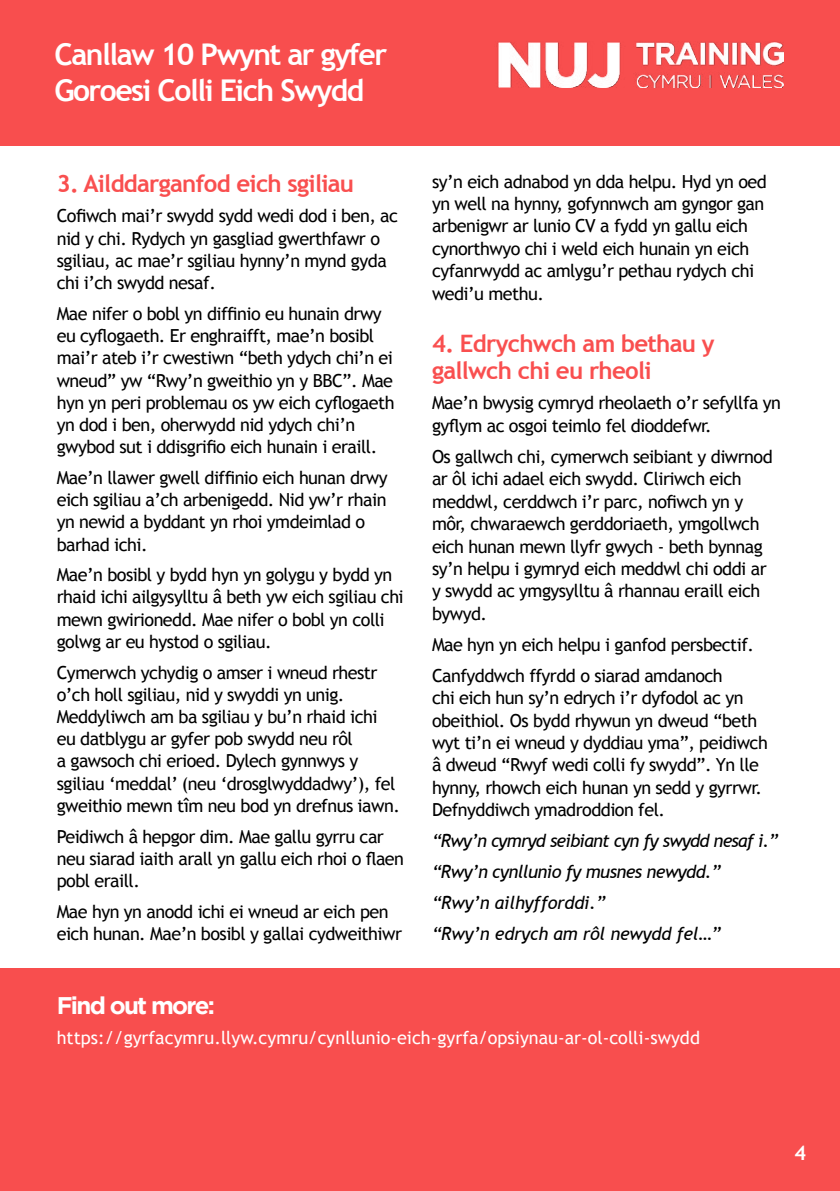
<style>
.page{position:relative;width:840px;height:1191px;background:#fff}
.page>*{position:absolute;margin:0;border:0;box-sizing:border-box;transform-origin:0 0}
.t1{font:700 30px/36px "Trebuchet MS";letter-spacing:-.05em;color:#fff}
.t2{font:700 24px/26.8px "Trebuchet MS";letter-spacing:-.03em;color:#f94f4f}
.t3{font:700 24px "Gotham";letter-spacing:-.07em;color:#fff}
.t4{font:700 20px "Trebuchet MS";color:#fff}
.t5{font:18px/22.2px "Trebuchet MS";letter-spacing:-.03em;color:#000}
.t6{font:italic 18px/30.8px "Trebuchet MS";letter-spacing:-.03em;color:#000}
.t7{font:18px "Trebuchet MS";color:#fff}
</style>
<div class="page">
<div style="left:0;top:968px;width:839px;height:223px;background:#f84e4e"></div>
<div style="left:0;top:0;width:839px;height:146px;background:#f84e4e"></div>
<img style="left:497px;top:41px;width:285px;height:47px">
<h1 class="t1" style="left:54px;top:36px;width:334px">Canllaw 10 Pwynt ar gyfer<br>Goroesi Colli Eich Swydd</h1>
<h2 class="t2" style="left:57px;top:170px;width:299px">3. Ailddarganfod eich sgiliau</h2>
<p class="t5" style="left:57px;top:205px;width:342px">Cofiwch mai’r swydd sydd wedi dod i ben, ac nid y chi. Rydych yn gasgliad gwerthfawr o sgiliau, ac mae’r sgiliau hynny’n mynd gyda chi i’ch swydd nesaf.</p>
<p class="t5" style="left:57px;top:302px;width:339px">Mae nifer o bobl yn diffinio eu hunain drwy eu cyflogaeth. Er enghraifft, mae’n bosibl mai’r ateb i’r cwestiwn “beth ydych chi’n ei wneud” yw “Rwy’n gweithio yn y BBC”. Mae hyn yn peri problemau os yw eich cyflogaeth yn dod i ben, oherwydd nid ydych chi’n gwybod sut i ddisgrifio eich hunain i eraill.</p>
<p class="t5" style="left:57px;top:466px;width:332px">Mae’n llawer gwell diffinio eich hunan drwy eich sgiliau a’ch arbenigedd. Nid yw’r rhain yn newid a byddant yn rhoi ymdeimlad o barhad ichi.</p>
<p class="t5" style="left:57px;top:564px;width:348px">Mae’n bosibl y bydd hyn yn golygu y bydd yn rhaid ichi ailgysylltu â beth yw eich sgiliau chi mewn gwirionedd. Mae nifer o bobl yn colli golwg ar eu hystod o sgiliau.</p>
<p class="t5" style="left:57px;top:661px;width:344px">Cymerwch ychydig o amser i wneud rhestr o’ch holl sgiliau, nid y swyddi yn unig.<br>Meddyliwch am ba sgiliau y bu’n rhaid ichi eu datblygu ar gyfer pob swydd neu rôl<br>a gawsoch chi erioed. Dylech gynnwys y sgiliau ‘meddal’ (neu ‘drosglwyddadwy’), fel gweithio mewn tîm neu bod yn drefnus iawn.</p>
<p class="t5" style="left:57px;top:825px;width:348px">Peidiwch â hepgor dim. Mae gallu gyrru car neu siarad iaith arall yn gallu eich rhoi o flaen pobl eraill.</p>
<p class="t5" style="left:57px;top:900px;width:346px">Mae hyn yn anodd ichi ei wneud ar eich pen eich hunan. Mae’n bosibl y gallai cydweithiwr</p>
<p class="t5" style="left:432px;top:170px;width:336px">sy’n eich adnabod yn dda helpu. Hyd yn oed yn well na hynny, gofynnwch am gyngor gan arbenigwr ar lunio CV a fydd yn gallu eich cynorthwyo chi i weld eich hunain yn eich cyfanrwydd ac amlygu’r pethau rydych chi wedi’u methu.</p>
<h2 class="t2" style="left:432px;top:330px;width:284px">4. Edrychwch am bethau y gallwch chi eu rheoli</h2>
<p class="t5" style="left:432px;top:392px;width:350px">Mae’n bwysig cymryd rheolaeth o’r sefyllfa yn gyflym ac osgoi teimlo fel dioddefwr.</p>
<p class="t5" style="left:432px;top:445px;width:342px">Os gallwch chi, cymerwch seibiant y diwrnod ar ôl ichi adael eich swydd. Cliriwch eich meddwl, cerddwch i’r parc, nofiwch yn y môr, chwaraewch gerddoriaeth, ymgollwch eich hunan mewn llyfr gwych - beth bynnag sy’n helpu i gymryd eich meddwl chi oddi ar y swydd ac ymgysylltu â rhannau eraill eich bywyd.</p>
<p class="t5" style="left:432px;top:629px;width:323px;line-height:30.8px">Mae hyn yn eich helpu i ganfod persbectif.<br>Canfyddwch ffyrdd o siarad amdanoch</p>
<p class="t5" style="left:432px;top:686px;width:337px">chi eich hun sy’n edrych i’r dyfodol ac yn obeithiol. Os bydd rhywun yn dweud “beth wyt ti’n ei wneud y dyddiau yma”, peidiwch â dweud “Rwyf wedi colli fy swydd”. Yn lle hynny, rhowch eich hunan yn sedd y gyrrwr.<br>Defnyddiwch ymadroddion fel.</p>
<p class="t6" style="left:432px;top:825px;width:347px">“Rwy’n cymryd seibiant cyn fy swydd nesaf i.” “Rwy’n cynllunio fy musnes newydd.” “Rwy’n ailhyfforddi.”<br>“Rwy’n edrych am rôl newydd fel…”</p>
<h2 class="t3" style="left:57px;top:991px;width:160px">Find out more:</h2>
<p class="t7" style="left:57px;top:1027px;width:644px">https://gyrfacymru.llyw.cymru/cynllunio-eich-gyrfa/opsiynau-ar-ol-colli-swydd</p>
<p class="t4" style="left:794px;top:1140px;width:13px">4</p>
</div>
